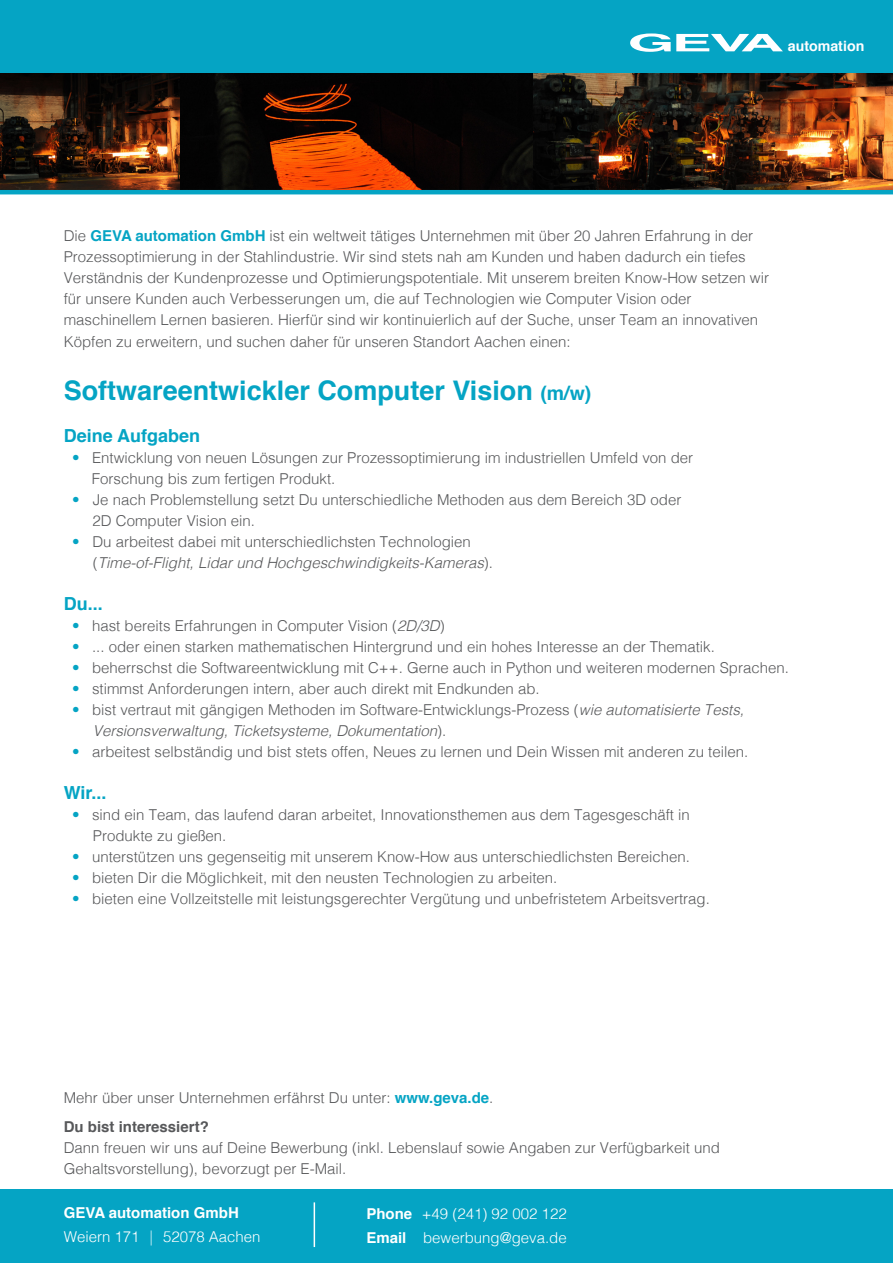
<style>
.page{position:relative;width:893px;height:1263px;background:#fff}
.page>*{position:absolute;margin:0;border:0;box-sizing:border-box;transform-origin:0 0}
.t1{font:700 27px "Helvetica";color:#05a4c4}
.t2{font:700 18px "Helvetica";color:#05a4c4}
.t3{font:300 15px/21px "Helvetica";color:#57585a}
.t4{font:italic 300 15px/21px "Helvetica";color:#57585a}
.t5{font:300 15px "Helvetica";color:#fff}
.t6{font:700 15px "Helvetica";color:#57585a}
.t7{font:700 15px "Helvetica";color:#fff}
.t8{font:700 14.25px "Helvetica";color:#fffeff}
.s1{font-size:24.15px}
.s2{font-weight:700;color:#05a4c4}
.s3{font-size:19.5px}
.s4{color:#05a4c4}
.s5{font-style:italic}
.s6{font-style:normal;color:#05a4c4}
.s7{font-style:normal}
.s8{font-weight:700}
</style>
<div class="page">
<div style="left:0;top:0;width:893px;height:73px;background:#05a4c4"></div>
<img style="left:0;top:73px;width:534px;height:117px">
<img style="left:534px;top:73px;width:359px;height:117px">
<hr style="left:0;top:190px;width:893px;height:4px;background:#05a4c4">
<div style="left:0;top:1189px;width:893px;height:74px;background:#05a4c4"></div>
<hr style="left:314px;top:1202px;width:1px;height:45px;background:#fff">
<p class="t8" style="left:628px;top:35px;width:238px"><span class="s1">GEVA</span>automation</p>
<p class="t3" style="left:64px;top:224px;width:707px">Die <span class="s2">GEVA automation GmbH</span> ist ein weltweit tätiges Unternehmen mit über 20 Jahren Erfahrung in der Prozessoptimierung in der Stahlindustrie. Wir sind stets nah am Kunden und haben dadurch ein tiefes Verständnis der Kundenprozesse und Optimierungspotentiale. Mit unserem breiten Know-How setzen wir für unsere Kunden auch Verbesserungen um, die auf Technologien wie Computer Vision oder maschinellem Lernen basieren. Hierfür sind wir kontinuierlich auf der Suche, unser Team an innovativen Köpfen zu erweitern, und suchen daher für unseren Standort Aachen einen:</p>
<p class="t1" style="left:64px;top:369px;width:529px">Softwareentwickler Computer Vision <span class="s3">(m/w)</span></p>
<p class="t2" style="left:64px;top:421px;width:138px">Deine Aufgaben</p>
<p class="t3" style="left:92px;top:446px;width:603px;text-indent:-20px"><span class="s4">•</span> Entwicklung von neuen Lösungen zur Prozessoptimierung im industriellen Umfeld von der<br>Forschung bis zum fertigen Produkt.</p>
<p class="t3" style="left:93px;top:488px;width:590px;text-indent:-20px"><span class="s4">•</span> Je nach Problemstellung setzt Du unterschiedliche Methoden aus dem Bereich 3D oder<br>2D Computer Vision ein.</p>
<p class="t3" style="left:93px;top:530px;width:402px;text-indent:-21px"><span class="s4">•</span> Du arbeitest dabei mit unterschiedlichsten Technologien (<span class="s5">Time-of-Flight, Lidar und Hochgeschwindigkeits-Kameras</span>).</p>
<p class="t2" style="left:64px;top:589px;width:41px">Du...</p>
<p class="t3" style="left:72px;top:614px;width:374px"><span class="s4">•</span> hast bereits Erfahrungen in Computer Vision (<span class="s5">2D/3D</span>)</p>
<p class="t3" style="left:72px;top:635px;width:644px"><span class="s4">•</span> ... oder einen starken mathematischen Hintergrund und ein hohes Interesse an der Thematik.</p>
<p class="t3" style="left:72px;top:656px;width:718px"><span class="s4">•</span> beherrschst die Softwareentwicklung mit C++. Gerne auch in Python und weiteren modernen Sprachen.</p>
<p class="t3" style="left:72px;top:677px;width:469px"><span class="s4">•</span> stimmst Anforderungen intern, aber auch direkt mit Endkunden ab.</p>
<p class="t4" style="left:93px;top:698px;width:652px;text-indent:-21px"><span class="s6">•</span> <span class="s7">bist vertraut mit gängigen Methoden im Software-Entwicklungs-Prozess (</span>wie automatisierte Tests,<br>Versionsverwaltung, Ticketsysteme, Dokumentation<span class="s7">).</span></p>
<p class="t3" style="left:72px;top:740px;width:678px"><span class="s4">•</span> arbeitest selbständig und bist stets offen, Neues zu lernen und Dein Wissen mit anderen zu teilen.</p>
<p class="t2" style="left:64px;top:778px;width:44px">Wir...</p>
<p class="t3" style="left:93px;top:803px;width:598px;text-indent:-21px"><span class="s4">•</span> sind ein Team, das laufend daran arbeitet, Innovationsthemen aus dem Tagesgeschäft in<br>Produkte zu gießen.</p>
<p class="t3" style="left:72px;top:845px;width:619px"><span class="s4">•</span> unterstützen uns gegenseitig mit unserem Know-How aus unterschiedlichsten Bereichen.</p>
<p class="t3" style="left:72px;top:866px;width:487px"><span class="s4">•</span> bieten Dir die Möglichkeit, mit den neusten Technologien zu arbeiten.</p>
<p class="t3" style="left:72px;top:887px;width:639px"><span class="s4">•</span> bieten eine Vollzeitstelle mit leistungsgerechter Vergütung und unbefristetem Arbeitsvertrag.</p>
<p class="t3" style="left:64px;top:1086px;width:431px">Mehr über unser Unternehmen erfährst Du unter: <span class="s2">www.geva.de</span>.</p>
<p class="t6" style="left:64px;top:1114px;width:147px">Du bist interessiert?</p>
<p class="t3" style="left:64px;top:1136px;width:658px">Dann freuen wir uns auf Deine Bewerbung (inkl. Lebenslauf sowie Angaben zur Verfügbarkeit und<br>Gehaltsvorstellung), bevorzugt per E-Mail.</p>
<p class="t7" style="left:64px;top:1201px;width:177px">GEVA automation GmbH</p>
<p class="t5" style="left:64px;top:1224px;width:198px">Weiern 171 ︱ 52078 Aachen</p>
<p class="t5" style="left:366px;top:1200px;width:202px"><span class="s8">Phone</span> +49 (241) 92 002 122</p>
<p class="t5" style="left:366px;top:1224px;width:202px"><span class="s8">Email</span> bewerbung@geva.de</p>
</div>
